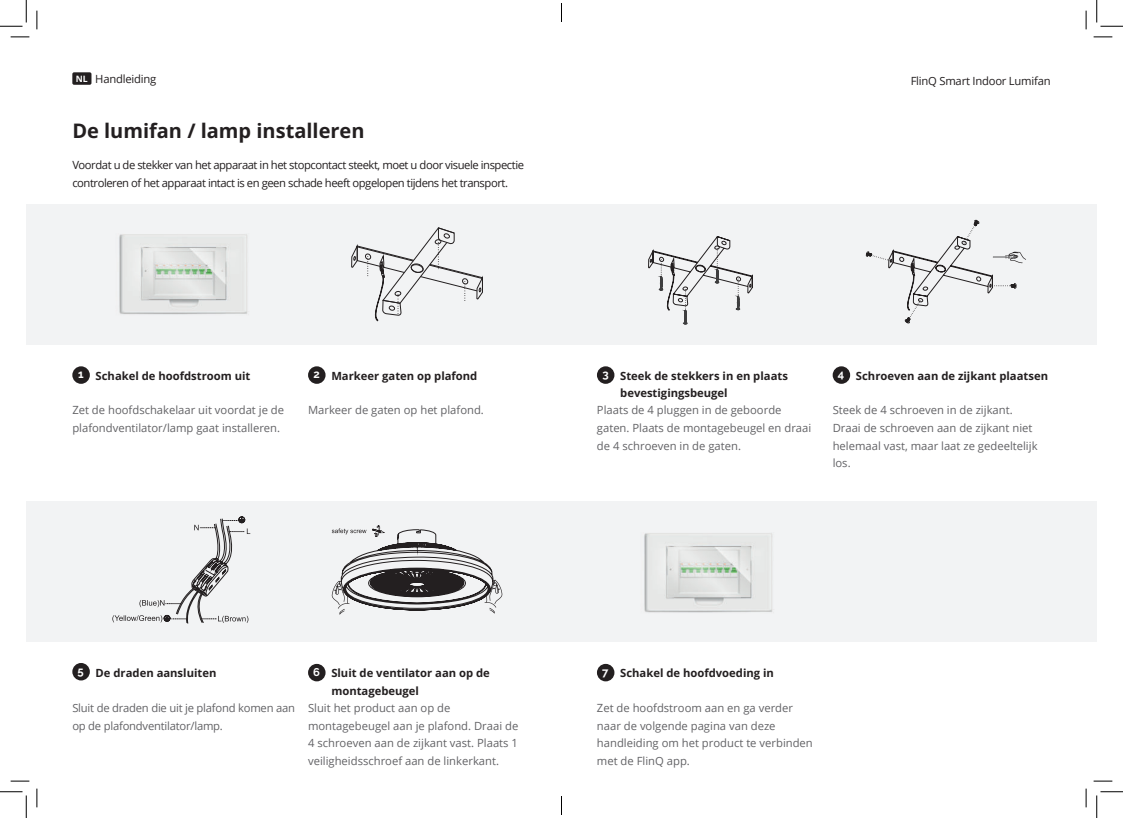
<style>
.page{position:relative;width:1123px;height:818px;background:#fff}
.page>*{position:absolute;margin:0;border:0;box-sizing:border-box;transform-origin:0 0}
.t1{font:700 20px "Open Sans";color:#231f20}
.t2{font:11.25px/17.5px "Open Sans";color:#636366}
.t3{font:700 11.25px/17.5px "Open Sans";color:#231f20}
.t4{font:11.25px/17.5px "Open Sans";letter-spacing:-.04em;color:#231f20}
.t5{font:11.25px/17.5px "Open Sans";letter-spacing:-.02em;color:#636366}
.t6{font:11.25px "Open Sans";letter-spacing:-.02em;color:#231f20}
.t7{font:700 11.25px "Raleway";color:#fff}
.s1{font-weight:700;font-size:8.75px;color:#fff}
</style>
<div class="page">
<div style="left:72px;top:72px;width:19px;height:13px;background:#231f20;border-radius:2px"></div>
<div style="left:26px;top:204px;width:1070px;height:140px;background:#f2f3f4"></div>
<div style="left:26px;top:502px;width:1070px;height:140px;background:#f2f3f4"></div>
<div style="left:72px;top:366px;width:18px;height:18px;background:#231f20;border-radius:50%"></div>
<div style="left:308px;top:664px;width:17px;height:17px;background:#231f20;border-radius:50%"></div>
<div style="left:308px;top:366px;width:17px;height:18px;background:#231f20;border-radius:50%"></div>
<div style="left:597px;top:664px;width:17px;height:17px;background:#231f20;border-radius:50%"></div>
<div style="left:597px;top:366px;width:17px;height:18px;background:#231f20;border-radius:50%"></div>
<div style="left:832px;top:366px;width:18px;height:18px;background:#231f20;border-radius:50%"></div>
<div style="left:72px;top:663px;width:18px;height:17px;background:#231f20;border-radius:50%"></div>
<img style="left:119px;top:234px;width:129px;height:81px">
<img style="left:644px;top:533px;width:129px;height:80px">
<svg style="left:351px;top:228px;width:131px;height:93px"></svg>
<svg style="left:648px;top:236px;width:104px;height:88px"></svg>
<svg style="left:866px;top:220px;width:160px;height:69px"></svg>
<svg style="left:902px;top:258px;width:92px;height:244px"></svg>
<svg style="left:112px;top:517px;width:138px;height:107px"></svg>
<svg style="left:332px;top:525px;width:170px;height:89px"></svg>
<svg style="left:11px;top:36px;width:18px;height:2px"></svg>
<svg style="left:1093px;top:36px;width:19px;height:2px"></svg>
<svg style="left:11px;top:780px;width:18px;height:2px"></svg>
<svg style="left:1093px;top:780px;width:19px;height:2px"></svg>
<svg style="left:36px;top:11px;width:2px;height:18px"></svg>
<svg style="left:36px;top:788px;width:2px;height:19px"></svg>
<svg style="left:1085px;top:11px;width:1px;height:18px"></svg>
<svg style="left:1085px;top:788px;width:1px;height:19px"></svg>
<svg style="left:0;top:0;width:27px;height:27px"></svg>
<svg style="left:0;top:791px;width:27px;height:27px"></svg>
<svg style="left:1096px;top:0;width:27px;height:27px"></svg>
<svg style="left:1096px;top:791px;width:27px;height:27px"></svg>
<svg style="left:561px;top:3px;width:1px;height:19px"></svg>
<svg style="left:561px;top:796px;width:1px;height:19px"></svg>
<p class="t6" style="left:76px;top:71px;width:82px"><span class="s1">NL</span> Handleiding</p>
<p class="t6" style="left:910px;top:76px;width:141px">FlinQ Smart Indoor Lumifan</p>
<h1 class="t1" style="left:72px;top:117px;width:294px">De lumifan / lamp installeren</h1>
<p class="t4" style="left:72px;top:158px;width:453px">Voordat u de stekker van het apparaat in het stopcontact steekt, moet u door visuele inspectie controleren of het apparaat intact is en geen schade heeft opgelopen tijdens het transport.</p>
<p class="t7" style="left:78px;top:370px;width:7px">1</p>
<p class="t3" style="left:96px;top:366px;width:156px">Schakel de hoofdstroom uit</p>
<p class="t7" style="left:314px;top:370px;width:8px">2</p>
<p class="t3" style="left:331px;top:366px;width:148px">Markeer gaten op plafond</p>
<p class="t3" style="left:620px;top:366px;width:169px">Steek de stekkers in en plaats bevestigingsbeugel</p>
<p class="t3" style="left:856px;top:366px;width:194px">Schroeven aan de zijkant plaatsen</p>
<p class="t7" style="left:602px;top:370px;width:8px">3</p>
<p class="t7" style="left:838px;top:370px;width:8px">4</p>
<p class="t2" style="left:72px;top:403px;width:213px">Zet de hoofdschakelaar uit voordat je de plafondventilator/lamp gaat installeren.</p>
<p class="t2" style="left:308px;top:403px;width:177px">Markeer de gaten op het plafond.</p>
<p class="t2" style="left:597px;top:403px;width:216px">Plaats de 4 pluggen in de geboorde gaten. Plaats de montagebeugel en draai de 4 schroeven in de gaten.</p>
<p class="t2" style="left:832px;top:403px;width:206px">Steek de 4 schroeven in de zijkant.<br>Draai de schroeven aan de zijkant niet helemaal vast, maar laat ze gedeeltelijk los.</p>
<p class="t7" style="left:78px;top:667px;width:8px">5</p>
<p class="t3" style="left:96px;top:664px;width:122px">De draden aansluiten</p>
<p class="t7" style="left:313px;top:668px;width:8px">6</p>
<p class="t3" style="left:331px;top:664px;width:160px">Sluit de ventilator aan op de montagebeugel</p>
<p class="t7" style="left:602px;top:668px;width:8px">7</p>
<p class="t3" style="left:620px;top:664px;width:155px">Schakel de hoofdvoeding in</p>
<p class="t5" style="left:72px;top:700px;width:224px">Sluit de draden die uit je plafond komen aan op de plafondventilator/lamp.</p>
<p class="t2" style="left:308px;top:700px;width:212px">Sluit het product aan op de montagebeugel aan je plafond. Draai de 4 schroeven aan de zijkant vast. Plaats 1 veiligheidsschroef aan de linkerkant.</p>
<p class="t2" style="left:597px;top:700px;width:217px">Zet de hoofdstroom aan en ga verder naar de volgende pagina van deze handleiding om het product te verbinden met de FlinQ app.</p>
</div>
